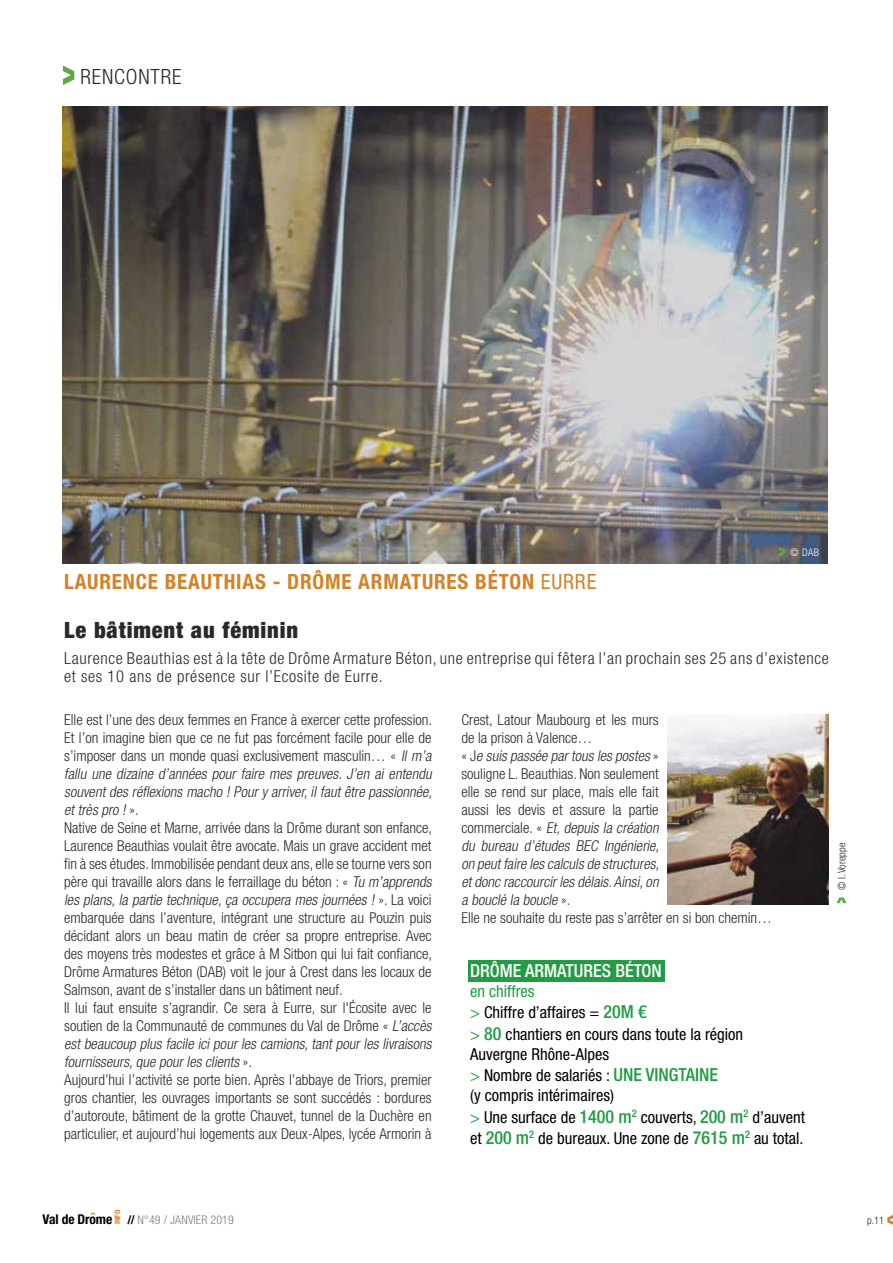
<style>
.page{position:relative;width:893px;height:1263px;background:#fff}
.page>*{position:absolute;margin:0;border:0;box-sizing:border-box;transform-origin:0 0}
.t1{font:900 condensed 22.5px "Helvetica Neue LT Std";letter-spacing:.04em;color:#292929}
.t2{font:700 condensed 21px "Helvetica Neue LT Std";letter-spacing:.04em;color:#d38227}
.t3{font:300 condensed 21px "Helvetica Neue LT Std";letter-spacing:.04em;color:#292929}
.t4{font:500 condensed 18px "Helvetica Neue LT Std";color:#fff}
.t5{font:condensed 16.5px/21.6px "Helvetica Neue LT Std";color:#000}
.t6{font:300 condensed 16.5px/18px "Helvetica Neue LT Std";letter-spacing:.04em;color:#292929}
.t7{font:300 condensed 15px/18px "Helvetica Neue LT Std";color:#292929}
.t8{font:700 condensed 13.5px "Helvetica Neue LT Std";letter-spacing:-.01em;color:#000}
.t9{font:300 condensed 12px "Helvetica Neue LT Std";letter-spacing:.01em;color:#7c7c7c}
.t10{font:300 condensed 10.5px "Helvetica Neue LT Std";color:#292929}
.t11{font:300 condensed 10.5px "Helvetica Neue LT Std";color:#fff}
.t12{font:700 condensed 7.5px "Helvetica Neue LT Std";color:#d38227;scale:1.06 1}
.s1{font-weight:400}
.s2{font-style:italic}
.s3{color:#239c45}
.s4{font-weight:500;font-size:18px;color:#239c45}
.s5{font-weight:700;color:#000}
</style>
<div class="page">
<svg style="left:887px;top:1215px;width:6px;height:10px"></svg>
<svg style="left:90px;top:1212px;width:5px;height:3px"></svg>
<div style="left:468px;top:960px;width:196px;height:21px;background:#239c45"></div>
<img style="left:63px;top:106px;width:764px;height:458px">
<svg style="left:63px;top:65px;width:11px;height:20px"></svg>
<img style="left:667px;top:714px;width:162px;height:191px">
<svg style="left:779px;top:547px;width:6px;height:10px"></svg>
<svg style="left:837px;top:897px;width:9px;height:6px"></svg>
<h2 class="t3" style="left:81px;top:64px;width:102px">RENCONTRE</h2>
<p class="t11" style="left:790px;top:546px;width:30px">© DAB</p>
<h2 class="t2" style="left:64px;top:569px;width:534px">LAURENCE BEAUTHIAS - DRÔME ARMATURES BÉTON <span class="s1">EURRE</span></h2>
<h1 class="t1" style="left:64px;top:617px;width:236px">Le bâtiment au féminin</h1>
<p class="t6" style="left:64px;top:649px;width:766px">Laurence Beauthias est à la tête de Drôme Armature Béton, une entreprise qui fêtera l’an prochain ses 25 ans d’existence et ses 10 ans de présence sur l’Ecosite de Eurre.</p>
<p class="t7" style="left:64px;top:710px;width:372px">Elle est l’une des deux femmes en France à exercer cette profession.<br>Et l’on imagine bien que ce ne fut pas forcément facile pour elle de s’imposer dans un monde quasi exclusivement masculin… « <span class="s2">Il m’a fallu une dizaine d’années pour faire mes preuves. J’en ai entendu souventdes réflexions macho !Pouryarriver,ilfautêtre passionnée, ettrès pro !</span>» .<br>Native de Seine et Marne, arrivée dans la Drôme durant son enfance, Laurence Beauthias voulait être avocate. Mais un grave accident met fin à ses études. Immobilisée pendant deux ans, elle se tourne vers son père qui travaille alors dans le ferraillage du béton : « <span class="s2">Tu m’apprends les plans,la partie technique,ça occupera mes journées !</span> » . L a v o i c i embarquée dans l’aventure, intégrant une structure au Pouzin puis décidant alors un beau matin de créer sa propre entreprise. Avec des moyens très modestes et grâce à M Sitbon qui lui fait confiance, Drôme Armatures Béton (DAB) voit le jour à Crest dans les locaux de Salmson, avant de s’installer dans un bâtiment neuf.<br>Il lui faut ensuite s’agrandir. Ce sera à Eurre, sur l'Écosite avec le soutien de la Communauté de communes du Val de Drôme « <span class="s2">L’accès est beaucoup plus facile ici pour les camions,tant pour les livraisons fournisseurs,que pourles clients</span> » .<br>Aujourd’hui l’activité se porte bien. Après l’abbaye de Triors, premier gros chantier, les ouvrages importants se sont succédés : bordures d’autoroute, bâtiment de la grotte Chauvet, tunnel de la Duchère en particulier, et aujourd’hui logements aux Deux-Alpes, lycée Armorin à</p>
<p class="t7" style="left:461px;top:710px;width:312px">Crest, Latour Maubourg et les murs<br>de la prison à Valence…<br>« J <span class="s2">e suis passée partous les postes</span> »<br>souligne L. Beauthias. Non seulement<br>elle se rend sur place, mais elle fait<br>aussi les devis et assure la partie<br>c o m m e r c i a l e . « <span class="s2">Et,depuis la création<br>du bureau d’études BEC Ingénierie,<br>on peutfaire les calculs de structures,<br>etdonc raccourcirles délais.Ainsi,on<br>a bouclé la boucle</span> » .<br>Elle ne souhaite du reste pas s’arrêter en si bon chemin…</p>
<p class="t4" style="left:470px;top:960px;width:193px">DRÔME ARMATURES BÉTON</p>
<p class="t5" style="left:470px;top:980px;width:275px"><span class="s3">en chiffres<br>&gt;</span> Chiffre d’affaires = <span class="s4">20M €<br></span><span class="s3">&gt;</span> <span class="s4">80</span> chantiers en cours dans toute la région</p>
<p class="t5" style="left:470px;top:1043px;width:249px">Auvergne Rhône-Alpes<br><span class="s3">&gt;</span> Nombre de salariés : <span class="s4">UNE VINGTAINE</span></p>
<p class="t5" style="left:470px;top:1084px;width:336px">(y compris intérimaires)<br><span class="s3">&gt;</span> Une surface de <span class="s4">1400 m</span><sup>2</sup> couverts, <span class="s4">200 m</span><sup>2</sup> d’auvent et <span class="s4">200 m</span><sup>2</sup> de bureaux. Une zone de <span class="s4">7615 m</span><sup>2</sup> au total.</p>
<p class="t10" style="left:836px;top:890px;width:49px;rotate:-90deg">© I. Voreppe</p>
<p class="t8" style="left:43px;top:1211px;width:71px">Val de Drome</p>
<p class="t12" style="left:113px;top:1224px;width:15px;rotate:-90deg">INFO</p>
<p class="t9" style="left:127px;top:1213px;width:108px"><span class="s5">//</span> N°49 / JANVIER 2019</p>
<p class="t10" style="left:867px;top:1214px;width:19px">p.11</p>
</div>
